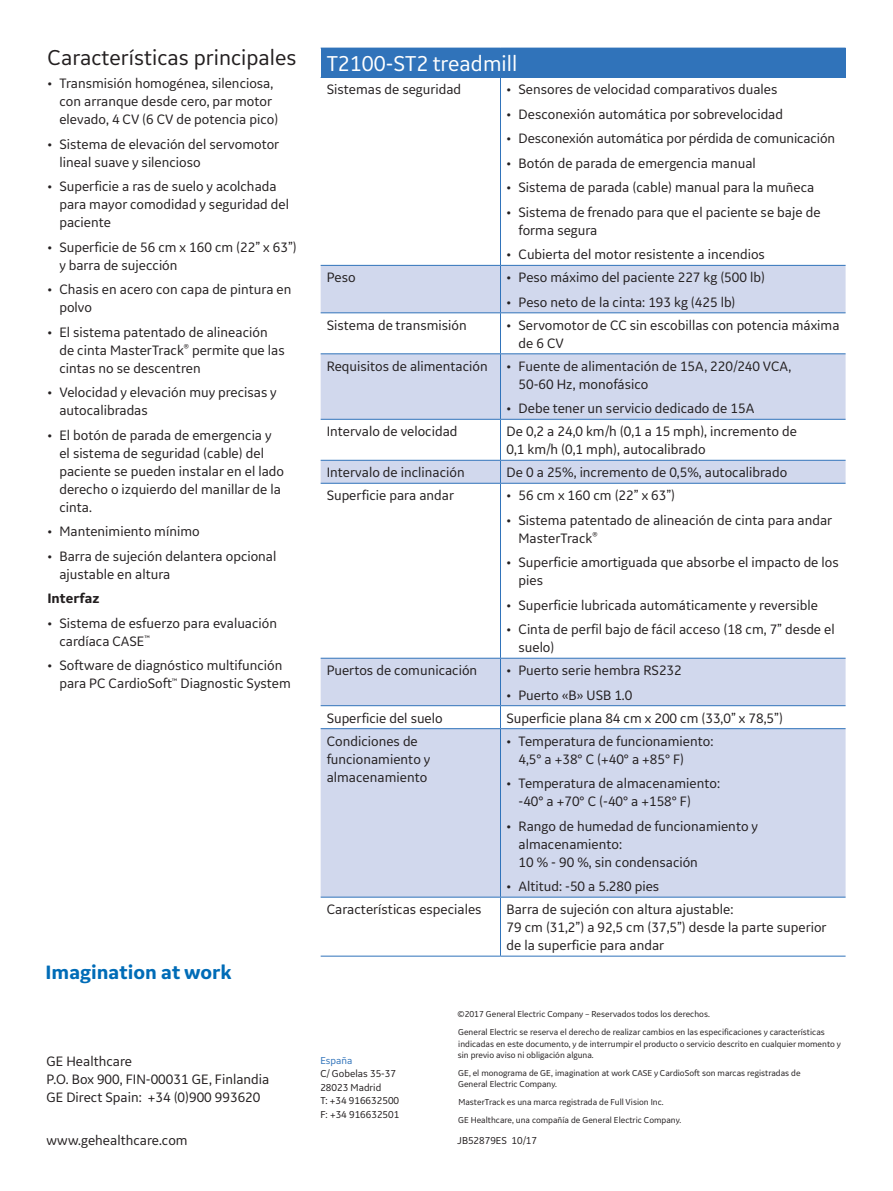
<style>
.page{position:relative;width:893px;height:1191px;background:#fff}
.page>*{position:absolute;margin:0;border:0;box-sizing:border-box;transform-origin:0 0}
.t1{font:22.5px "GE Inspira Sans";color:#231f20}
.t2{font:22.5px "GE Inspira Sans";color:#fff}
.t3{font:700 20.25px "GE Inspira Sans";color:#006cb7}
.t4{font:14.25px/18px "GE Inspira Sans";color:#231f20}
.t5{font:700 14.25px "GE Inspira Sans";color:#231f20}
.t6{font:10.5px/13.5px "GE Inspira Sans";color:#231f20}
.t7{font:10.5px "GE Inspira Sans";color:#3073ba}
.t8{font:9px/18px "GE Inspira Sans";color:#231f20}
</style>
<div class="page">
<div style="left:321px;top:48px;width:525px;height:29px;background:#3073ba"></div>
<svg style="left:321px;top:266px;width:525px;height:630px;fill:#d1d8ed"></svg>
<hr style="left:321px;top:77px;width:179px;height:1px;background:#3073ba">
<hr style="left:500px;top:77px;width:346px;height:1px;background:#3073ba">
<hr style="left:500px;top:78px;width:1px;height:187px;background:#3073ba">
<hr style="left:321px;top:265px;width:179px;height:1px;background:#3073ba">
<hr style="left:500px;top:265px;width:346px;height:1px;background:#3073ba">
<hr style="left:500px;top:266px;width:1px;height:46px;background:#3073ba">
<hr style="left:321px;top:312px;width:179px;height:1px;background:#3073ba">
<hr style="left:500px;top:312px;width:346px;height:1px;background:#3073ba">
<hr style="left:500px;top:313px;width:1px;height:40px;background:#3073ba">
<hr style="left:321px;top:353px;width:179px;height:1px;background:#3073ba">
<hr style="left:500px;top:353px;width:346px;height:1px;background:#3073ba">
<hr style="left:500px;top:354px;width:1px;height:65px;background:#3073ba">
<svg style="left:321px;top:419px;width:525px;height:64px"></svg>
<hr style="left:321px;top:483px;width:179px;height:1px;background:#3073ba">
<hr style="left:500px;top:483px;width:346px;height:1px;background:#3073ba">
<hr style="left:500px;top:483px;width:1px;height:175px;background:#3073ba">
<hr style="left:321px;top:658px;width:179px;height:1px;background:#3073ba">
<hr style="left:500px;top:658px;width:346px;height:1px;background:#3073ba">
<hr style="left:500px;top:658px;width:1px;height:47px;background:#3073ba">
<hr style="left:321px;top:705px;width:179px;height:1px;background:#3073ba">
<hr style="left:500px;top:705px;width:346px;height:1px;background:#3073ba">
<svg style="left:500px;top:706px;width:1px;height:22px"></svg>
<hr style="left:321px;top:728px;width:179px;height:1px;background:#3073ba">
<hr style="left:500px;top:728px;width:346px;height:1px;background:#3073ba">
<hr style="left:500px;top:729px;width:1px;height:167px;background:#3073ba">
<hr style="left:321px;top:896px;width:179px;height:1px;background:#3073ba">
<hr style="left:500px;top:896px;width:346px;height:1px;background:#3073ba">
<hr style="left:500px;top:897px;width:1px;height:58px;background:#3073ba">
<hr style="left:321px;top:955px;width:179px;height:1px;background:#3073ba">
<hr style="left:500px;top:955px;width:346px;height:1px;background:#3073ba">
<h1 class="t1" style="left:47px;top:44px;width:251px">Características principales</h1>
<p class="t4" style="left:59px;top:74px;width:220px;text-indent:-12px">• Transmisión homogénea, silenciosa, con arranque desde cero, par motor elevado, 4 CV (6 CV de potencia pico)</p>
<p class="t4" style="left:59px;top:135px;width:221px;text-indent:-12px">• Sistema de elevación del servomotor lineal suave y silencioso</p>
<p class="t4" style="left:59px;top:177px;width:231px;text-indent:-12px">• Superficie a ras de suelo y acolchada para mayor comodidad y seguridad del paciente</p>
<p class="t4" style="left:59px;top:238px;width:239px;text-indent:-12px">• Superficie de 56 cm x 160 cm (22” x 63”) y barra de sujección</p>
<p class="t4" style="left:59px;top:280px;width:234px;text-indent:-12px">• Chasis en acero con capa de pintura en polvo</p>
<p class="t4" style="left:59px;top:323px;width:227px;text-indent:-12px">• El sistema patentado de alineación de cinta MasterTrack<sup>®</sup> permite que las cintas no se descentren</p>
<p class="t4" style="left:59px;top:383px;width:219px;text-indent:-12px">• Velocidad y elevación muy precisas y autocalibradas</p>
<p class="t4" style="left:59px;top:426px;width:226px;text-indent:-12px">• El botón de parada de emergencia y el sistema de seguridad (cable) del paciente se pueden instalar en el lado derecho o izquierdo del manillar de la cinta.</p>
<p class="t4" style="left:47px;top:522px;width:154px">• Mantenimiento mínimo</p>
<p class="t4" style="left:59px;top:547px;width:219px;text-indent:-12px">• Barra de sujeción delantera opcional ajustable en altura</p>
<p class="t5" style="left:47px;top:590px;width:54px">Interfaz</p>
<p class="t4" style="left:59px;top:614px;width:219px;text-indent:-12px">• Sistema de esfuerzo para evaluación cardíaca CASE<sup>™</sup></p>
<p class="t4" style="left:59px;top:656px;width:233px;text-indent:-12px">• Software de diagnóstico multifunción para PC CardioSoft<sup>™</sup> Diagnostic System</p>
<h2 class="t3" style="left:46px;top:959px;width:187px">Imagination at work</h2>
<p class="t4" style="left:46px;top:1052px;width:224px">GE Healthcare<br>P.O. Box 900, FIN-00031 GE, Finlandia<br>GE Direct Spain: +34 (0)900 993620</p>
<p class="t4" style="left:46px;top:1130px;width:143px">www.gehealthcare.com</p>
<h1 class="t2" style="left:327px;top:50px;width:192px">T2100-ST2 treadmill</h1>
<p class="t4" style="left:327px;top:80px;width:136px">Sistemas de seguridad</p>
<p class="t4" style="left:506px;top:80px;width:272px">• Sensores de velocidad comparativos duales</p>
<p class="t4" style="left:506px;top:105px;width:278px">• Desconexión automática por sobrevelocidad</p>
<p class="t4" style="left:506px;top:129px;width:330px">• Desconexión automática por pérdida de comunicación</p>
<p class="t4" style="left:506px;top:154px;width:251px">• Botón de parada de emergencia manual</p>
<p class="t4" style="left:506px;top:178px;width:309px">• Sistema de parada (cable) manual para la muñeca</p>
<p class="t4" style="left:518px;top:203px;width:304px;text-indent:-12px">• Sistema de frenado para que el paciente se baje de forma segura</p>
<p class="t4" style="left:506px;top:245px;width:260px">• Cubierta del motor resistente a incendios</p>
<p class="t4" style="left:327px;top:268px;width:30px">Peso</p>
<p class="t4" style="left:506px;top:268px;width:260px">• Peso máximo del paciente 227 kg (500 lb)</p>
<p class="t4" style="left:506px;top:293px;width:231px">• Peso neto de la cinta: 193 kg (425 lb)</p>
<p class="t4" style="left:327px;top:316px;width:142px">Sistema de transmisión</p>
<p class="t4" style="left:518px;top:316px;width:323px;text-indent:-12px">• Servomotor de CC sin escobillas con potencia máxima de 6 CV</p>
<p class="t4" style="left:327px;top:357px;width:163px">Requisitos de alimentación</p>
<p class="t4" style="left:518px;top:357px;width:274px;text-indent:-12px">• Fuente de alimentación de 15A, 220/240 VCA,<br>50-60 Hz, monofásico</p>
<p class="t4" style="left:506px;top:399px;width:249px">• Debe tener un servicio dedicado de 15A</p>
<p class="t4" style="left:327px;top:422px;width:132px">Intervalo de velocidad</p>
<p class="t4" style="left:506px;top:422px;width:292px">De 0,2 a 24,0 km/h (0,1 a 15 mph), incremento de<br>0,1 km/h (0,1 mph), autocalibrado</p>
<p class="t4" style="left:327px;top:463px;width:140px">Intervalo de inclinación</p>
<p class="t4" style="left:506px;top:463px;width:282px">De 0 a 25%, incremento de 0,5%, autocalibrado</p>
<p class="t4" style="left:327px;top:486px;width:129px">Superficie para andar</p>
<p class="t4" style="left:506px;top:486px;width:170px">• 56 cm x 160 cm (22” x 63”)</p>
<p class="t4" style="left:518px;top:510px;width:315px;text-indent:-12px">• Sistema patentado de alineación de cinta para andar<br>MasterTrack<sup>®</sup></p>
<p class="t4" style="left:518px;top:553px;width:322px;text-indent:-12px">• Superficie amortiguada que absorbe el impacto de los pies</p>
<p class="t4" style="left:506px;top:595px;width:313px">• Superficie lubricada automáticamente y reversible</p>
<p class="t4" style="left:518px;top:620px;width:318px;text-indent:-12px">• Cinta de perfil bajo de fácil acceso (18 cm, 7” desde el suelo)</p>
<p class="t4" style="left:327px;top:661px;width:152px">Puertos de comunicación</p>
<p class="t4" style="left:506px;top:661px;width:177px">• Puerto serie hembra RS232</p>
<p class="t4" style="left:506px;top:685px;width:127px">• Puerto «B» USB 1.0</p>
<p class="t4" style="left:327px;top:708px;width:118px">Superficie del suelo</p>
<p class="t4" style="left:506px;top:708px;width:278px">Superficie plana 84 cm x 200 cm (33,0” x 78,5”)</p>
<p class="t4" style="left:327px;top:731px;width:105px">Condiciones de funcionamiento y almacenamiento</p>
<p class="t4" style="left:518px;top:731px;width:196px;text-indent:-12px">• Temperatura de funcionamiento:<br>4,5° a +38° C (+40° a +85° F)</p>
<p class="t4" style="left:518px;top:774px;width:203px;text-indent:-12px">• Temperatura de almacenamiento: -40° a +70° C (-40° a +158° F)</p>
<p class="t4" style="left:518px;top:816px;width:241px;text-indent:-12px">• Rango de humedad de funcionamiento y almacenamiento:<br>10 % - 90 %, sin condensación</p>
<p class="t4" style="left:506px;top:877px;width:154px">• Altitud: -50 a 5.280 pies</p>
<p class="t4" style="left:327px;top:900px;width:156px">Características especiales</p>
<p class="t4" style="left:506px;top:900px;width:322px">Barra de sujeción con altura ajustable:<br>79 cm (31,2”) a 92,5 cm (37,5”) desde la parte superior de la superficie para andar</p>
<p class="t7" style="left:320px;top:1053px;width:34px">España</p>
<p class="t6" style="left:320px;top:1066px;width:81px">C/ Gobelas 35-37<br>28023 Madrid<br>T: +34 916632500<br>F: +34 916632501</p>
<p class="t8" style="left:458px;top:1005px;width:369px">©2017 General Electric Company – Reservados todos los derechos.<br>General Electric se reserva el derecho de realizar cambios en las especificaciones y características</p>
<p class="t8" style="left:458px;top:1037px;width:385px;line-height:11.2px">indicadas en este documento, y de interrumpir el producto o servicio descrito en cualquier momento y sin previo aviso ni obligación alguna.</p>
<p class="t8" style="left:458px;top:1067px;width:344px;line-height:11.2px">GE, el monograma de GE, imagination at work CASE y CardioSoft son marcas registradas de<br>General Electric Company.</p>
<p class="t8" style="left:458px;top:1092px;width:225px">MasterTrack es una marca registrada de Full Vision Inc.<br>GE Healthcare, una compañía de General Electric Company.</p>
<p class="t6" style="left:457px;top:1133px;width:81px">JB52879ES 10/17</p>
</div>
